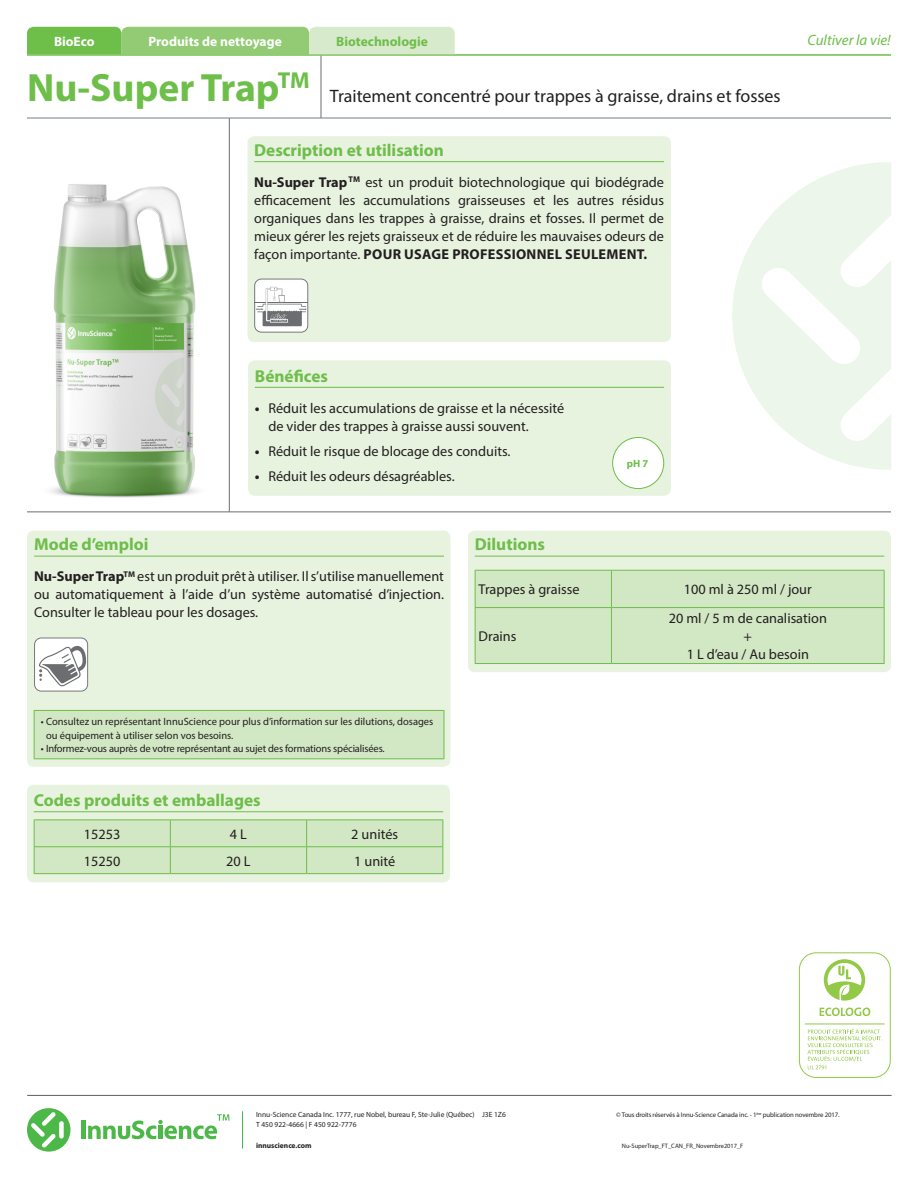
<style>
.page{position:relative;width:918px;height:1188px;background:#fff}
.page>*{position:absolute;margin:0;border:0;box-sizing:border-box;transform-origin:0 0}
.t1{font:700 39.6px "Myriad Pro";color:#6ebe4a}
.t2{font:18px "Myriad Pro";color:#231f20}
.Titre_-_Description{font:700 17.25px "Myriad Pro";color:#6ebe4a}
.t3{font:italic 15px "Myriad Pro";color:#6ebe4a}
.Texte_Courant{font:14.25px/18px "Myriad Pro";color:#231f20;text-align:justify}
.Texte_Tableau_Direct{font:14.25px/18px "Myriad Pro";color:#231f20;text-align:justify}
.Texte_Courant_Tablea{font:14.25px "Myriad Pro";color:#231f20}
.t4{font:700 13.5px "Myriad Pro";color:#fff}
.t5{font:700 13.5px "Myriad Pro";color:#6ebe4a}
.Texte_Courant-2{font:10.5px/13.5px "Myriad Pro";color:#231f20}
.t6{font:700 10.5px "Myriad Pro";color:#6ebe4a}
.t7{font:7.5px/10.5px "Myriad Pro";color:#231f20}
.t8{font:700 7.5px "Myriad Pro";color:#231f20}
.t9{font:6.75px "Myriad Pro";letter-spacing:-.015em;color:#231f20}
.t10{font:6.3px "Myriad Pro";color:#231f20}
.s1{font-weight:700}
</style>
<div class="page">
<hr style="left:81px;top:1121px;width:4px;height:18px;background:#4cb848">
<svg style="left:88px;top:1114px;width:142px;height:25px"></svg>
<svg style="left:27px;top:1108px;width:43px;height:44px"></svg>
<hr style="left:27px;top:1095px;width:864px;height:1px;background:#6c6d70">
<hr style="left:27px;top:118px;width:864px;height:1px;background:#727f85">
<hr style="left:27px;top:54px;width:864px;height:2px;background:#6ebe4a">
<hr style="left:321px;top:56px;width:1px;height:62px;background:#6c6d70">
<svg style="left:27px;top:27px;width:428px;height:27px;background:#a2d288"></svg>
<hr style="left:229px;top:118px;width:1px;height:394px;background:#6c6d70">
<hr style="left:27px;top:512px;width:864px;height:1px;background:#6c6d70">
<div style="left:27px;top:785px;width:423px;height:97px;background:#e7f2df;border-radius:7px"></div>
<hr style="left:34px;top:811px;width:409px;height:1px;background:#6ebe4a">
<hr style="left:34px;top:819px;width:136px;height:1px;background:#6ebe4a">
<hr style="left:170px;top:819px;width:137px;height:1px;background:#6ebe4a">
<hr style="left:307px;top:819px;width:136px;height:1px;background:#6ebe4a">
<div style="left:34px;top:820px;width:409px;height:53px;background:#d2e7c3"></div>
<hr style="left:34px;top:846px;width:136px;height:1px;background:#6ebe4a">
<hr style="left:34px;top:873px;width:136px;height:1px;background:#6ebe4a">
<hr style="left:170px;top:846px;width:137px;height:1px;background:#6ebe4a">
<hr style="left:170px;top:873px;width:137px;height:1px;background:#6ebe4a">
<hr style="left:307px;top:846px;width:136px;height:1px;background:#6ebe4a">
<hr style="left:307px;top:873px;width:136px;height:1px;background:#6ebe4a">
<img style="left:51px;top:184px;width:146px;height:314px">
<div style="left:468px;top:531px;width:423px;height:141px;background:#e7f2df;border-radius:7px"></div>
<hr style="left:475px;top:556px;width:409px;height:1px;background:#6ebe4a">
<div style="left:476px;top:571px;width:408px;height:92px;background:#d2e7c3"></div>
<hr style="left:475px;top:571px;width:1px;height:36px;background:#6ebe4a">
<hr style="left:475px;top:570px;width:136px;height:1px;background:#6ebe4a">
<hr style="left:611px;top:571px;width:1px;height:36px;background:#6ebe4a">
<hr style="left:611px;top:570px;width:274px;height:1px;background:#6ebe4a">
<hr style="left:884px;top:571px;width:1px;height:36px;background:#6ebe4a">
<hr style="left:475px;top:608px;width:1px;height:55px;background:#6ebe4a">
<hr style="left:475px;top:607px;width:136px;height:1px;background:#6ebe4a">
<hr style="left:475px;top:663px;width:136px;height:1px;background:#6ebe4a">
<hr style="left:611px;top:608px;width:1px;height:55px;background:#6ebe4a">
<hr style="left:611px;top:607px;width:274px;height:1px;background:#6ebe4a">
<hr style="left:611px;top:663px;width:274px;height:1px;background:#6ebe4a">
<hr style="left:884px;top:608px;width:1px;height:55px;background:#6ebe4a">
<div style="left:799px;top:952px;width:92px;height:126px;border:1px solid #92c947;border-radius:17px"></div>
<hr style="left:805px;top:1024px;width:80px;height:1px;background:#92c947">
<svg style="left:820px;top:1008px;width:50px;height:8px"></svg>
<svg style="left:807px;top:1029px;width:75px;height:40px"></svg>
<svg style="left:824px;top:959px;width:41px;height:42px"></svg>
<svg style="left:732px;top:162px;width:159px;height:308px;fill:#edf6ea"></svg>
<div style="left:248px;top:136px;width:423px;height:206px;background:#e7f2df;border-radius:7px"></div>
<hr style="left:254px;top:161px;width:410px;height:1px;background:#6ebe4a">
<svg style="left:254px;top:279px;width:54px;height:54px"></svg>
<div style="left:255px;top:280px;width:52px;height:52px;background:#fff;border-radius:6px"></div>
<hr style="left:254px;top:302px;width:54px;height:1px;background:#6c6d70">
<svg style="left:256px;top:287px;width:51px;height:39px"></svg>
<div style="left:248px;top:360px;width:423px;height:136px;background:#e7f2df;border-radius:7px"></div>
<hr style="left:255px;top:387px;width:409px;height:1px;background:#6ebe4a">
<div style="left:613px;top:437px;width:51px;height:52px;background:#fff;border-radius:50%"></div>
<div style="left:612px;top:437px;width:52px;height:52px;border:1px solid #6ebe4a;border-radius:50%"></div>
<div style="left:27px;top:531px;width:423px;height:236px;background:#e7f2df;border-radius:7px"></div>
<div style="left:34px;top:710px;width:410px;height:49px;background:#d2e7c3"></div>
<hr style="left:34px;top:710px;width:410px;height:1px;background:#6ebe4a">
<hr style="left:34px;top:711px;width:1px;height:47px;background:#6ebe4a">
<hr style="left:444px;top:711px;width:1px;height:47px;background:#6ebe4a">
<hr style="left:34px;top:758px;width:410px;height:1px;background:#6ebe4a">
<hr style="left:34px;top:556px;width:410px;height:1px;background:#6ebe4a">
<svg style="left:34px;top:638px;width:54px;height:54px"></svg>
<div style="left:35px;top:638px;width:52px;height:53px;background:#fff;border-radius:6px"></div>
<svg style="left:39px;top:645px;width:48px;height:41px"></svg>
<hr style="left:242px;top:1111px;width:1px;height:37px;background:#3eb049">
<p class="t4" style="left:54px;top:32px;width:42px">BioEco</p>
<p class="t4" style="left:148px;top:32px;width:135px">Produits de nettoyage</p>
<p class="t5" style="left:336px;top:32px;width:93px">Biotechnologie</p>
<p class="t3" style="left:808px;top:30px;width:85px">Cultiver la vie!</p>
<h1 class="t1" style="left:27px;top:62px;width:284px">Nu-Super Trap<sup>TM</sup></h1>
<p class="t2" style="left:330px;top:85px;width:452px">Traitement concentré pour trappes à graisse, drains et fosses</p>
<p class="Titre_-_Description" style="left:254px;top:139px;width:191px">Description et utilisation</p>
<p class="Texte_Courant" style="left:254px;top:173px;width:411px"><span class="s1">Nu-Super Trap</span><sup>TM</sup> est un produit biotechnologique qui biodégrade efficacement les accumulations graisseuses et les autres résidus organiques dans les trappes à graisse, drains et fosses. Il permet de mieux gérer les rejets graisseux et de réduire les mauvaises odeurs de façon importante. <span class="s1">POUR USAGE PROFESSIONNEL SEULEMENT.</span></p>
<p class="Titre_-_Description" style="left:255px;top:364px;width:75px">Bénéfices</p>
<p class="Texte_Courant" style="left:268px;top:399px;width:298px;text-indent:-14px"><span class="s1">•</span> Réduit les accumulations de graisse et la nécessité de vider des trappes à graisse aussi souvent.</p>
<p class="Texte_Courant" style="left:255px;top:442px;width:257px"><span class="s1">•</span> Réduit le risque de blocage des conduits.</p>
<p class="Texte_Courant" style="left:255px;top:467px;width:201px"><span class="s1">•</span> Réduit les odeurs désagréables.</p>
<p class="t6" style="left:627px;top:457px;width:23px">pH 7</p>
<p class="Titre_-_Description" style="left:34px;top:533px;width:116px">Mode d’emploi</p>
<p class="Texte_Tableau_Direct" style="left:34px;top:567px;width:411px"><span class="s1">Nu-Super Trap</span><sup>TM</sup> est un produit prêt à utiliser. Il s’utilise manuellement ou automatiquement à l’aide d’un système automatisé d’injection.<br>Consulter le tableau pour les dosages.</p>
<p class="Texte_Courant-2" style="left:46px;top:715px;width:389px;text-indent:-5px">• Consultez un représentant InnuScience pour plus d’information sur les dilutions, dosages ou équipement à utiliser selon vos besoins.</p>
<p class="Texte_Courant-2" style="left:41px;top:742px;width:345px">• Informez-vous auprès de votre représentant au sujet des formations spécialisées.</p>
<p class="Titre_-_Description" style="left:34px;top:789px;width:228px">Codes produits et emballages</p>
<p class="Texte_Courant_Tablea" style="left:84px;top:825px;width:38px">15253</p>
<p class="Texte_Courant_Tablea" style="left:230px;top:825px;width:19px">4 L</p>
<p class="Texte_Courant_Tablea" style="left:351px;top:825px;width:48px">2 unités</p>
<p class="Texte_Courant_Tablea" style="left:84px;top:852px;width:38px">15250</p>
<p class="Texte_Courant_Tablea" style="left:226px;top:852px;width:26px">20 L</p>
<p class="Texte_Courant_Tablea" style="left:354px;top:852px;width:43px">1 unité</p>
<p class="Titre_-_Description" style="left:475px;top:533px;width:72px">Dilutions</p>
<p class="Texte_Courant_Tablea" style="left:479px;top:581px;width:102px">Trappes à graisse</p>
<p class="Texte_Courant_Tablea" style="left:684px;top:581px;width:130px">100 ml à 250 ml / jour</p>
<p class="Texte_Courant_Tablea" style="left:479px;top:627px;width:39px">Drains</p>
<p class="Texte_Courant_Tablea" style="left:669px;top:609px;width:160px">20 ml / 5 m de canalisation</p>
<p class="Texte_Courant_Tablea" style="left:744px;top:627px;width:10px">+</p>
<p class="Texte_Courant_Tablea" style="left:687px;top:645px;width:124px">1 L d’eau / Au besoin</p>
<p class="t7" style="left:256px;top:1109px;width:251px">Innu-Science Canada Inc. 1777, rue Nobel, bureau F, Ste-Julie (Québec) J3E 1Z6<br>T 450 922-4666 | F 450 922-7776</p>
<p class="t8" style="left:256px;top:1141px;width:57px">innuscience.com</p>
<p class="t9" style="left:616px;top:1110px;width:225px">© Tous droits réservés à Innu-Science Canada inc. - 1<sup>ère</sup> publication novembre 2017.</p>
<p class="t10" style="left:622px;top:1142px;width:123px">Nu-SuperTrap_FT_CAN_FR_Novembre2017_F</p>
</div>
